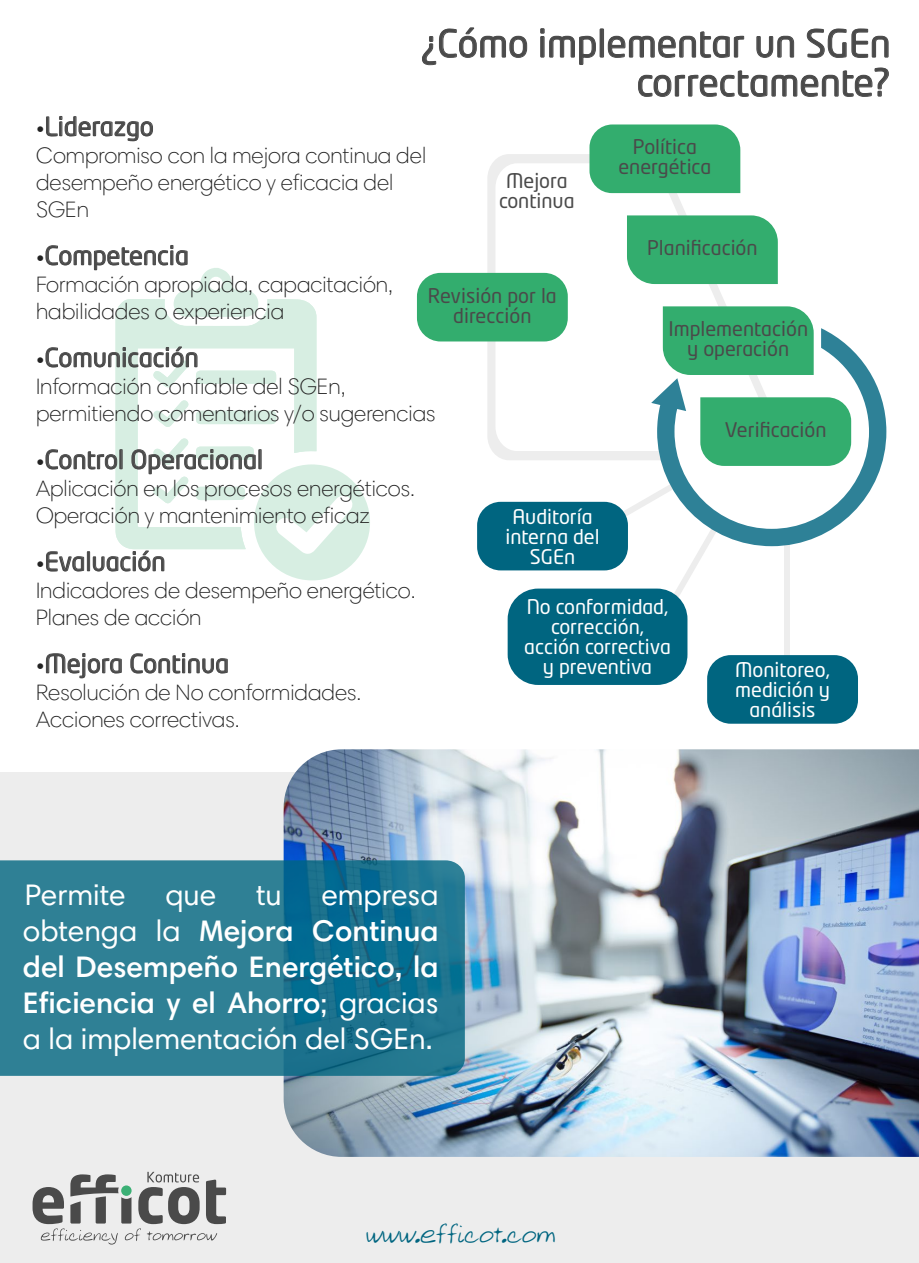
<style>
.page{position:relative;width:919px;height:1263px;background:#fff}
.page>*{position:absolute;margin:0;border:0;box-sizing:border-box;transform-origin:0 0}
.t1{font:37.5px/39px "Neo Tech Std";color:#4a4a4a;text-align:right}
.t2{font:600 30px/36px "Harmonia Sans Pro Cyr";color:#fff;text-align:justify}
.t3{font:30px "Harmonia Sans Pro Cyr";color:#fff}
.t4{font:26.4px "Allens Hand";color:#006580}
.t5{font:25.5px "Neo Tech Std";color:#4a4a4a}
.t6{font:300 22.5px/27px "Harmonia Sans Pro Cyr";color:#222}
.t7{font:19.95px/20px "Neo Tech Std";color:#4a4a4a;text-align:center}
.t8{font:19.95px/20px "Neo Tech Std";color:#fff;text-align:center}
.s1{font-family:"Harmonia Sans Pro Cyr";font-weight:300;font-size:22.5px;color:#222}
.s2{font-weight:400}
</style>
<div class="page">
<div style="left:0;top:772px;width:918px;height:491px;background:#ededed"></div>
<img style="left:283px;top:749px;width:635px;height:408px">
<svg style="left:422px;top:27px;width:105px;height:38px"></svg>
<svg style="left:540px;top:28px;width:56px;height:37px"></svg>
<div style="left:599px;top:29px;width:5px;height:29px;border:1px solid #4a4a4a"></div>
<svg style="left:607px;top:31px;width:137px;height:27px"></svg>
<svg style="left:756px;top:36px;width:38px;height:22px"></svg>
<svg style="left:806px;top:28px;width:82px;height:30px"></svg>
<svg style="left:638px;top:67px;width:251px;height:30px"></svg>
<svg style="left:0;top:860px;width:465px;height:216px;background:#257a93"></svg>
<svg style="left:33px;top:1172px;width:193px;height:72px"></svg>
<div style="left:121px;top:1185px;width:11px;height:11px;background:#3bb075;border-radius:50%"></div>
<svg style="left:487px;top:154px;width:102px;height:306px"></svg>
<svg style="left:574px;top:496px;width:134px;height:122px"></svg>
<div style="left:783px;top:538px;width:6px;height:156px;background:#ededed"></div>
<svg style="left:589px;top:124px;width:224px;height:336px"></svg>
<div style="left:417px;top:273px;width:150px;height:68px;background:#33ad6e;border-radius:24px"></div>
<div style="left:707px;top:655px;width:150px;height:69px;background:#006580;border-radius:24px"></div>
<div style="left:477px;top:502px;width:151px;height:68px;background:#006580;border-radius:24px"></div>
<div style="left:507px;top:589px;width:180px;height:96px;background:#006580;border-radius:31px"></div>
<svg style="left:651px;top:328px;width:235px;height:218px"></svg>
<svg style="left:115px;top:299px;width:201px;height:139px;fill:#d7eee2"></svg>
<svg style="left:196px;top:411px;width:80px;height:13px"></svg>
<svg style="left:153px;top:400px;width:36px;height:28px"></svg>
<svg style="left:46px;top:116px;width:107px;height:26px"></svg>
<svg style="left:45px;top:245px;width:214px;height:72px"></svg>
<svg style="left:45px;top:346px;width:231px;height:42px"></svg>
<svg style="left:45px;top:438px;width:325px;height:142px"></svg>
<svg style="left:46px;top:653px;width:76px;height:26px"></svg>
<svg style="left:130px;top:653px;width:98px;height:21px"></svg>
<h1 class="t1" style="left:420px;top:23px;width:471px">¿Cómo implementar un SGEn correctamente?</h1>
<p class="t5" style="left:36px;top:111px;width:119px"><span class="s1">•</span>Liderazgo</p>
<p class="t6" style="left:36px;top:142px;width:391px">Compromiso con la mejora continua del desempeño energético y eficacia del<br>SGEn</p>
<p class="t5" style="left:36px;top:240px;width:154px"><span class="s1">•</span>Competencia</p>
<p class="t6" style="left:36px;top:271px;width:358px">Formación apropiada, capacitación, habilidades o experiencia</p>
<p class="t5" style="left:36px;top:342px;width:164px"><span class="s1">•</span>Comunicación</p>
<p class="t6" style="left:36px;top:373px;width:401px">Información confiable del SGEn, permitiendo comentarios y/o sugerencias</p>
<p class="t5" style="left:36px;top:444px;width:229px"><span class="s1">•</span>Control Operacional</p>
<p class="t6" style="left:36px;top:475px;width:380px">Aplicación en los procesos energéticos.<br>Operación y mantenimiento eficaz</p>
<p class="t5" style="left:36px;top:546px;width:131px"><span class="s1">•</span>Evaluación</p>
<p class="t6" style="left:36px;top:577px;width:381px">Indicadores de desempeño energético.<br>Planes de acción</p>
<p class="t5" style="left:36px;top:648px;width:194px"><span class="s1">•</span>Mejora Continua</p>
<p class="t6" style="left:36px;top:679px;width:327px">Resolución de No conformidades.<br>Acciones correctivas.</p>
<p class="t7" style="left:618px;top:136px;width:95px">Política energética</p>
<p class="t7" style="left:499px;top:170px;width:77px">Mejora continua</p>
<p class="t7" style="left:647px;top:238px;width:112px">Planificación</p>
<p class="t7" style="left:428px;top:285px;width:130px">Revisión por la dirección</p>
<p class="t7" style="left:668px;top:318px;width:141px">Implementación y operación</p>
<p class="t7" style="left:724px;top:420px;width:103px">Verificación</p>
<p class="t8" style="left:505px;top:506px;width:96px">Auditoría interna del<br>SGEn</p>
<p class="t8" style="left:524px;top:597px;width:148px">No conformidad, corrección, acción correctiva y preventiva</p>
<p class="t8" style="left:735px;top:659px;width:96px">Monitoreo, medición y análisis</p>
<h2 class="t3" style="left:25px;top:876px;width:102px">Permite</h2>
<h2 class="t3" style="left:165px;top:876px;width:52px">que</h2>
<h2 class="t3" style="left:256px;top:876px;width:27px">tu</h2>
<h2 class="t2" style="left:23px;top:876px;width:417px;text-indent:298px"><span class="s2">empresa obtenga la</span> Mejora Continua del Desempeño Energético, la Eficiencia y el Ahorro<span class="s2">; gracias a la implementación del SGEn.</span></h2>
<p class="t4" style="left:365px;top:1216px;width:191px">www.efficot.com</p>
</div>
